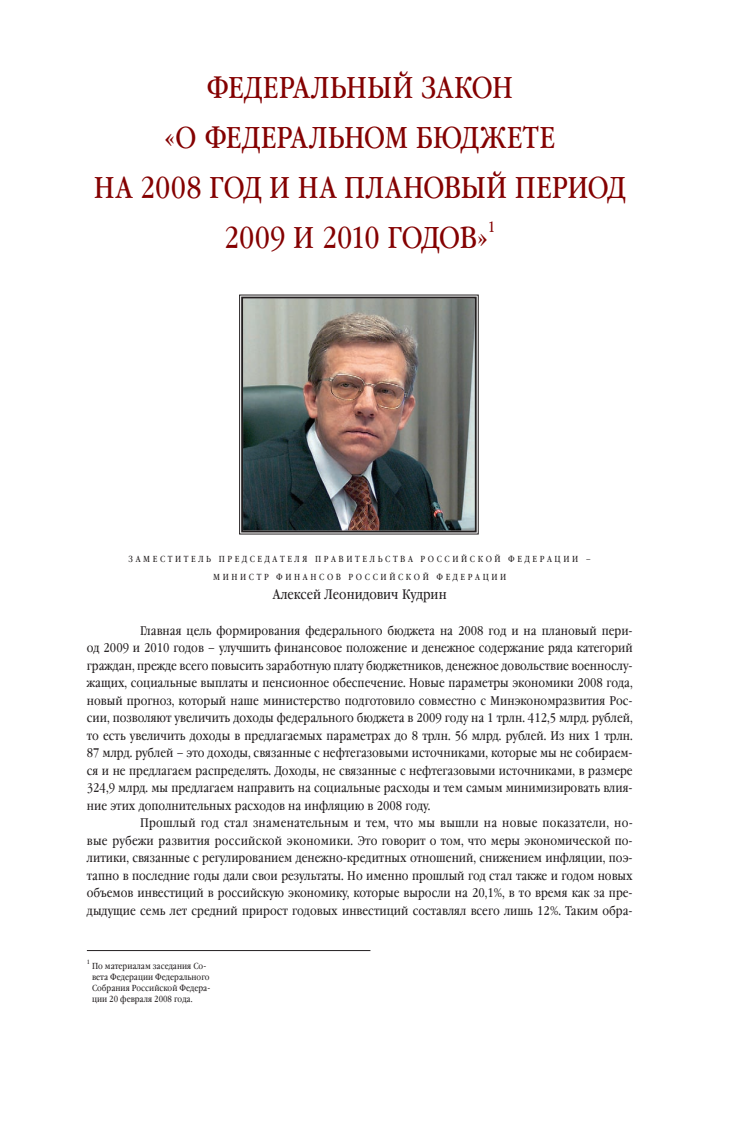
<style>
.page{position:relative;width:748px;height:1138px;background:#fff}
.page>*{position:absolute;margin:0;border:0;box-sizing:border-box;transform-origin:0 0}
.t1{font:30px/50px "Garamond Book Narrow C";color:#840101;text-align:center}
.t2{font:14.88px "Garamond Book Narrow C";color:#840101}
.t3{font:13.75px "Garamond Book Narrow C";letter-spacing:.325em;color:#231f20}
.t4{font:12.5px "Garamond Book Narrow C";color:#231f20}
.t5{font:12.5px "Garamond Book Narrow C";letter-spacing:.02em;color:#231f20}
.t6{font:8.75px/11.2px "Garamond Book Narrow C";color:#231f20}
.t7{font:8.75px/17.5px "Garamond Book Narrow C";letter-spacing:.3em;color:#231f20;text-align:center}
.t8{font:6.12px "Garamond Book Narrow C";color:#231f20}
</style>
<div class="page">
<hr style="left:87px;top:950px;width:283px;height:1px;background:#231f20">
<img style="left:239px;top:294px;width:240px;height:240px">
<div style="left:241px;top:296px;width:236px;height:236px;border:2px solid #231f20"></div>
<h1 class="t1" style="left:94px;top:64px;width:533px">Федеральный закон<br>«О Федеральном бюджете<br>на 2008 год и на плановый период<br>2009 и 2010 годов»</h1>
<p class="t2" style="left:488px;top:219px;width:9px">1</p>
<p class="t7" style="left:129px;top:551px;width:464px">З амес титель П редс едателя П равительс тва Р осс ийс кой Федерации –<br>М инис тр финанс ов Р осс ийс кой Федерации</p>
<p class="t3" style="left:273px;top:586px;width:175px">Алексей Леонидович Кудрин</p>
<p class="t4" style="left:140px;top:623px;width:494px">Главная цель формирования федерального бюджета на 2008 год и на плановый пери-</p>
<p class="t4" style="left:87px;top:641px;width:547px">од 2009 и 2010 годов – улучшить финансовое положение и денежное содержание ряда категорий</p>
<p class="t4" style="left:87px;top:658px;width:547px">граждан, прежде всего повысить заработную плату бюджетников, денежное довольствие военнослу-</p>
<p class="t4" style="left:87px;top:676px;width:547px">жащих, социальные выплаты и пенсионное обеспечение. Новые параметры экономики 2008 года,</p>
<p class="t4" style="left:87px;top:693px;width:547px">новый прогноз, который наше министерство подготовило совместно с Минэкономразвития Рос-</p>
<p class="t4" style="left:87px;top:711px;width:547px">сии, позволяют увеличить доходы федерального бюджета в 2009 году на 1 трлн. 412,5 млрд. рублей,</p>
<p class="t4" style="left:87px;top:728px;width:547px">то есть увеличить доходы в предлагаемых параметрах до 8 трлн. 56 млрд. рублей. Из них 1 трлн.</p>
<p class="t4" style="left:87px;top:746px;width:547px">87 млрд. рублей – это доходы, связанные с нефтегазовыми источниками, которые мы не собираем-</p>
<p class="t4" style="left:87px;top:763px;width:547px">ся и не предлагаем распределять. Доходы, не связанные с нефтегазовыми источниками, в размере</p>
<p class="t4" style="left:87px;top:781px;width:547px">324,9 млрд. мы предлагаем направить на социальные расходы и тем самым минимизировать влия-</p>
<p class="t4" style="left:87px;top:798px;width:345px">ние этих дополнительных расходов на инфляцию в 2008 году.</p>
<p class="t4" style="left:140px;top:816px;width:494px">Прошлый год стал знаменательным и тем, что мы вышли на новые показатели, но-</p>
<p class="t5" style="left:87px;top:833px;width:547px">вые рубежи развития российской экономики. Это говорит о том, что меры экономической по-</p>
<p class="t4" style="left:87px;top:851px;width:547px">литики, связанные с регулированием денежно-кредитных отношений, снижением инфляции, поэ-</p>
<p class="t4" style="left:87px;top:868px;width:547px">тапно в последние годы дали свои результаты. Но именно прошлый год стал также и годом новых</p>
<p class="t4" style="left:87px;top:886px;width:547px">объемов инвестиций в российскую экономику, которые выросли на 20,1%, в то время как за пре-</p>
<p class="t4" style="left:87px;top:903px;width:547px">дыдущие семь лет средний прирост годовых инвестиций составлял всего лишь 12%. Таким обра-</p>
<p class="t8" style="left:87px;top:958px;width:5px">1</p>
<p class="t6" style="left:92px;top:960px;width:120px">По материалам заседания Со&shy;вета Федерации Федерального<br>Собрания Российской Федера&shy;ции 20 февраля 2008 года.</p>
</div>
